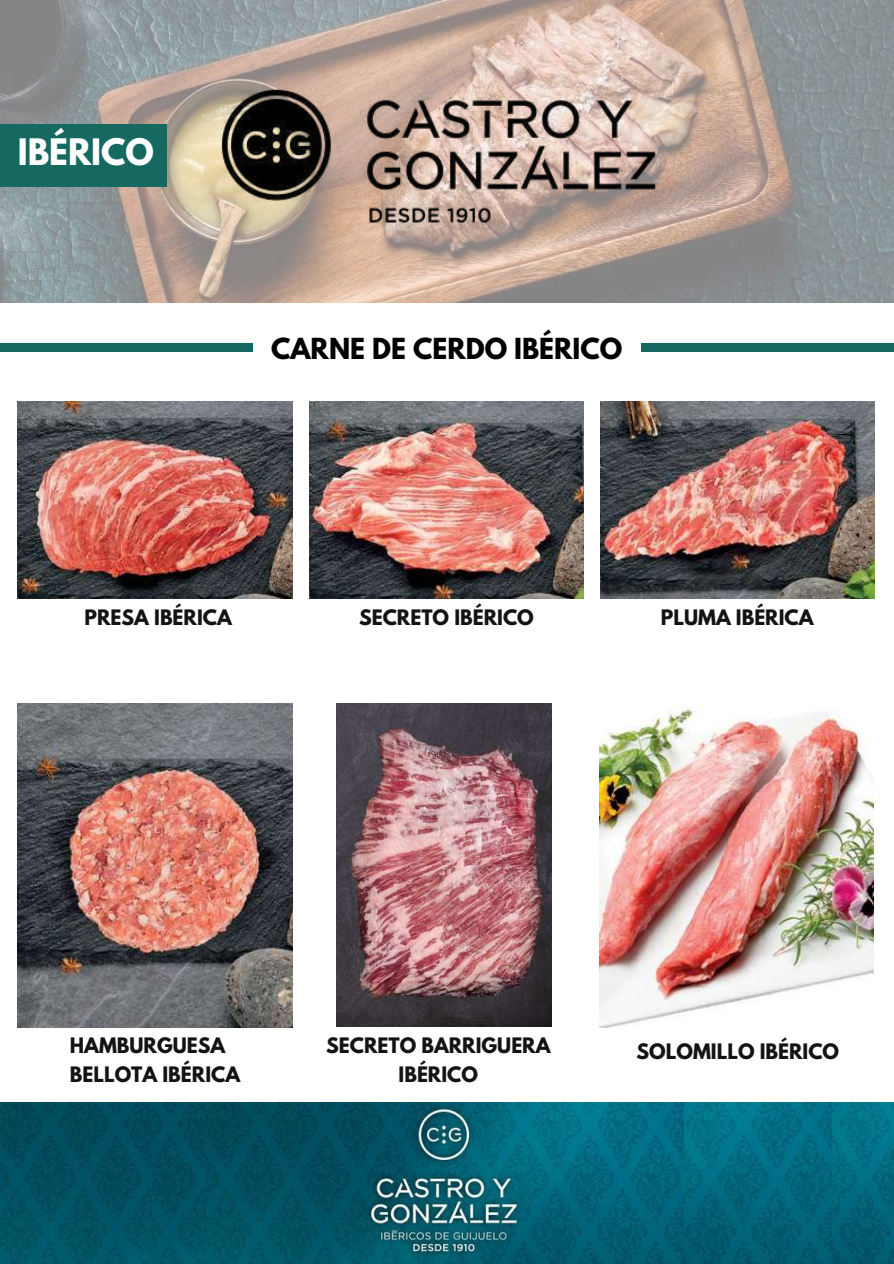
<style>
.page{position:relative;width:894px;height:1264px;background:#fff}
.page>*{position:absolute;margin:0;border:0;box-sizing:border-box;transform-origin:0 0}
.t1{font:700 32.4px "League Spartan";color:#fff}
.t2{font:700 25.65px "League Spartan";color:#000}
.t3{font:700 18.9px/29.2px "League Spartan";color:#131313}
</style>
<div class="page">
<img style="left:0;top:0;width:893px;height:303px">
<img style="left:221px;top:84px;width:440px;height:149px">
<div style="left:0;top:124px;width:166px;height:62px;background:#156961"></div>
<img style="left:18px;top:401px;width:274px;height:197px">
<img style="left:309px;top:401px;width:274px;height:197px">
<img style="left:600px;top:401px;width:273px;height:197px">
<img style="left:18px;top:703px;width:274px;height:324px">
<img style="left:599px;top:703px;width:274px;height:324px">
<img style="left:205px;top:1102px;width:627px;height:160px">
<img style="left:832px;top:1102px;width:61px;height:160px">
<img style="left:151px;top:1102px;width:54px;height:160px">
<img style="left:0;top:1102px;width:151px;height:160px">
<img style="left:336px;top:703px;width:215px;height:323px">
<div style="left:0;top:343px;width:252px;height:9px;background:#156961"></div>
<div style="left:641px;top:343px;width:252px;height:9px;background:#156961"></div>
<h1 class="t1" style="left:18px;top:136px;width:138px">IBÉRICO</h1>
<h2 class="t2" style="left:271px;top:336px;width:353px">CARNE DE CERDO IBÉRICO</h2>
<p class="t3" style="left:84px;top:605px;width:149px">PRESA IBÉRICA</p>
<p class="t3" style="left:359px;top:605px;width:176px">SECRETO IBÉRICO</p>
<p class="t3" style="left:660px;top:605px;width:154px">PLUMA IBÉRICA</p>
<p class="t3" style="left:70px;top:1032px;width:172px">HAMBURGUESA<br>BELLOTA IBÉRICA</p>
<p class="t3" style="left:326px;top:1032px;width:226px;text-align:center">SECRETO BARRIGUERA<br>IBÉRICO</p>
<p class="t3" style="left:636px;top:1038px;width:204px">SOLOMILLO IBÉRICO</p>
</div>
